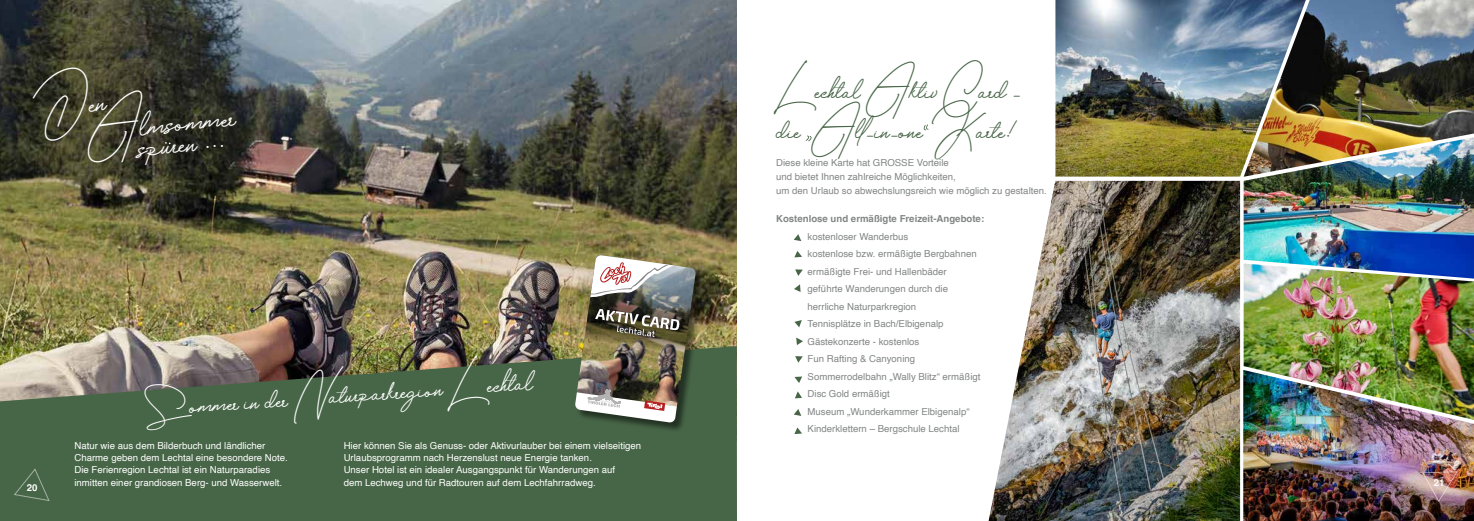
<style>
.page{position:relative;width:1474px;height:521px;background:#fff}
.page>*{position:absolute;margin:0;border:0;box-sizing:border-box;transform-origin:0 0}
.t1{font:26.25px/28.1px "Housttely Signature";color:#fff}
.t2{font:21.44px/40.2px "Housttely Signature";color:#476547}
.t3{font:21.44px "Housttely Signature";color:#fff}
.t4{font:9.62px/17.5px "Helvetica";color:#838686}
.t5{font:9.62px/12.2px "Helvetica";color:#fff}
.t6{font:700 9.62px "Helvetica";color:#838686}
.t7{font:700 9.62px "Helvetica";color:#fff}
</style>
<div class="page">
<img style="left:0;top:0;width:737px;height:346px">
<svg style="left:794px;top:234px;width:7px;height:7px"></svg>
<svg style="left:794px;top:409px;width:7px;height:7px"></svg>
<svg style="left:794px;top:251px;width:8px;height:6px"></svg>
<svg style="left:794px;top:427px;width:8px;height:7px"></svg>
<svg style="left:795px;top:269px;width:7px;height:7px"></svg>
<svg style="left:795px;top:356px;width:7px;height:7px"></svg>
<svg style="left:794px;top:320px;width:7px;height:7px"></svg>
<svg style="left:794px;top:284px;width:6px;height:8px"></svg>
<svg style="left:795px;top:391px;width:7px;height:7px"></svg>
<svg style="left:796px;top:337px;width:7px;height:8px"></svg>
<svg style="left:794px;top:376px;width:8px;height:7px"></svg>
<svg style="left:923px;top:124px;width:5px;height:6px"></svg>
<svg style="left:805px;top:135px;width:6px;height:6px"></svg>
<svg style="left:0;top:346px;width:737px;height:175px;background:#52694e"></svg>
<div style="left:576px;top:256px;width:129px;height:176px;background:#000;opacity:.5"></div>
<img style="left:577px;top:358px;width:119px;height:49px">
<svg style="left:575px;top:389px;width:107px;height:34px"></svg>
<img style="left:575px;top:255px;width:121px;height:103px">
<img style="left:1055px;top:0;width:188px;height:177px">
<img style="left:1243px;top:0;width:230px;height:138px">
<img style="left:1243px;top:420px;width:230px;height:101px">
<img style="left:988px;top:181px;width:252px;height:340px">
<img style="left:1243px;top:279px;width:230px;height:141px">
<img style="left:1243px;top:138px;width:230px;height:141px">
<svg style="left:13px;top:468px;width:37px;height:34px"></svg>
<svg style="left:1421px;top:471px;width:37px;height:31px"></svg>
<h1 class="t1" style="left:82px;top:90px;width:151px;text-indent:-46px;rotate:-6deg">Den<br>Almsommer</h1>
<h1 class="t1" style="left:136px;top:134px;width:89px;rotate:-6deg">spur en ...</h1>
<p class="t7" style="left:27px;top:482px;width:12px">20</p>
<h2 class="t3" style="left:142px;top:396px;width:392px;rotate:-4deg">Sommer in der Natur parkregion Lechtal</h2>
<p class="t5" style="left:74px;top:440px;width:215px">Natur wie aus dem Bilderbuch und ländlicher Charme geben dem Lechtal eine besondere Note.<br>Die Ferienregion Lechtal ist ein Naturparadies inmitten einer grandiosen Berg- und Wasserwelt.</p>
<p class="t5" style="left:344px;top:440px;width:299px">Hier können Sie als Genuss- oder Aktivurlauber bei einem vielseitigen Urlaubsprogramm nach Herzenslust neue Energie tanken.<br>Unser Hotel ist ein idealer Ausgangspunkt für Wanderungen auf<br>dem Lechweg und für Radtouren auf dem Lechfahrradweg.</p>
<h2 class="t2" style="left:776px;top:71px;width:247px">Lechtal Aktiv Card - die All-in-one Karte!</h2>
<p class="t4" style="left:776px;top:156px;width:272px;line-height:14px">Diese kleine Karte hat GROSSE Vorteile<br>und bietet Ihnen zahlreiche Möglichkeiten,<br>um den Urlaub so abwechslungsreich wie möglich zu gestalten.</p>
<p class="t6" style="left:776px;top:213px;width:210px">Kostenlose und ermäßigte Freizeit-Angebote:</p>
<p class="t4" style="left:807px;top:228px;width:174px">kostenloser Wanderbus<br>kostenlose bzw. ermäßigte Bergbahnen ermäßigte Frei- und Hallenbäder geführte Wanderungen durch die herrliche Naturparkregion<br>Tennisplätze in Bach/Elbigenalp<br>Gästekonzerte - kostenlos<br>Fun Rafting &amp; Canyoning<br>Sommerrodelbahn „Wally Blitz“ ermäßigt<br>Disc Gold ermäßigt<br>Museum „Wunderkammer Elbigenalp“<br>Kinderklettern – Bergschule Lechtal</p>
<p class="t7" style="left:1433px;top:477px;width:12px">21</p>
</div>
